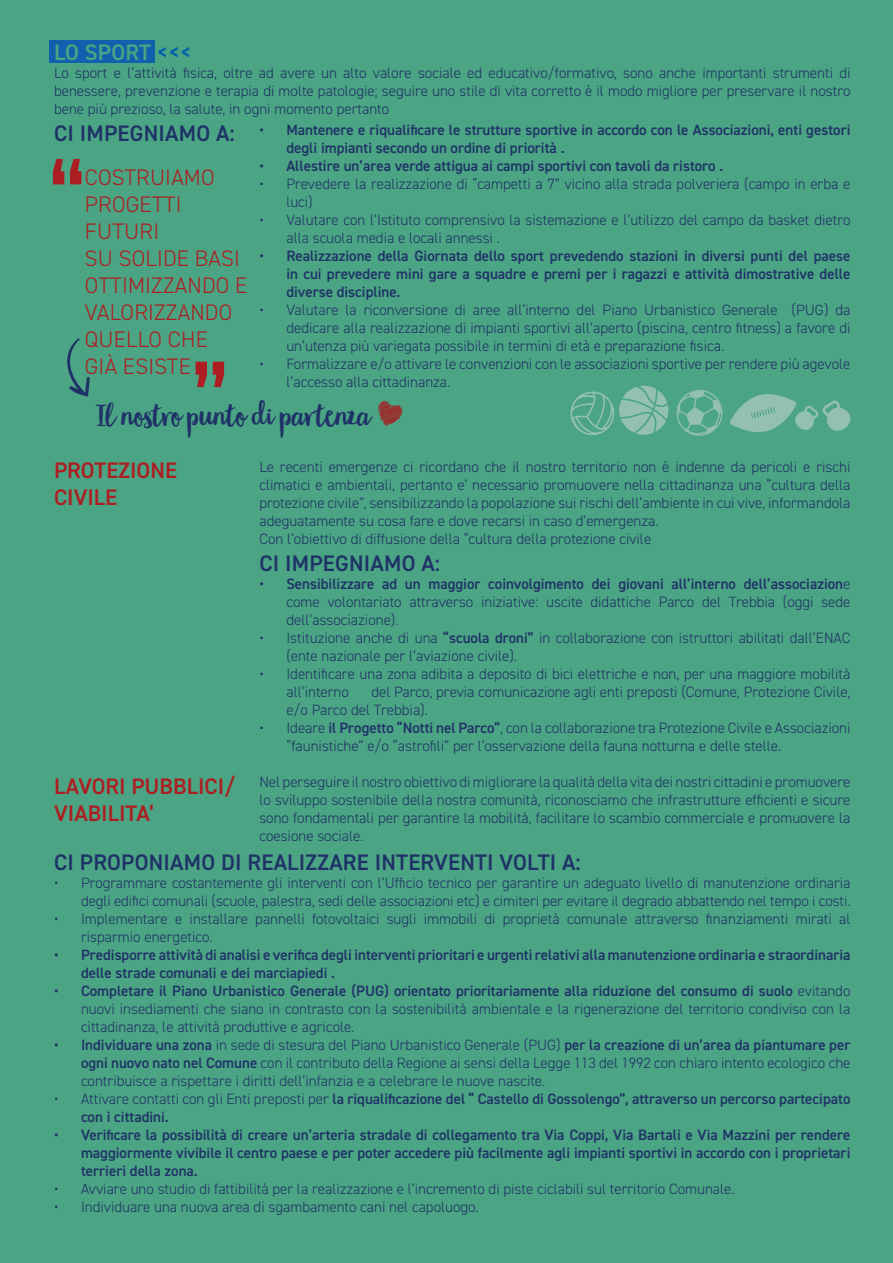
<style>
.page{position:relative;width:893px;height:1263px;background:#4ba483}
.page>*{position:absolute;margin:0;border:0;box-sizing:border-box;transform-origin:0 0}
.t1{font:33px "Garden Grown";color:#1f3267}
.t2{font:300 22.5px/27px "DIN2014";letter-spacing:.01em;color:#ad1e22}
.t3{font:600 22.5px "DIN2014";letter-spacing:.01em;color:#1f3267}
.t4{font:600 22.5px "DIN2014";color:#ad1e22}
.t5{font:600 22.5px "DIN2014";letter-spacing:.01em;color:#4ba483}
.t6{font:300 15px/18px "DIN2014";color:#1f3267}
.t7{font:600 15px/18px "DIN2014";color:#1f3267}
.s1{color:#0160ae}
.s2{font-weight:600}
.s3{font-weight:300}
</style>
<div class="page">
<div style="left:49px;top:40px;width:106px;height:23px;background:#1160ad"></div>
<svg style="left:67px;top:338px;width:23px;height:59px"></svg>
<svg style="left:378px;top:401px;width:25px;height:25px"></svg>
<svg style="left:53px;top:159px;width:28px;height:25px"></svg>
<svg style="left:196px;top:362px;width:28px;height:25px"></svg>
<svg style="left:676px;top:390px;width:175px;height:46px"></svg>
<svg style="left:570px;top:386px;width:98px;height:49px"></svg>
<p class="t5" style="left:54px;top:37px;width:139px">LO SPORT <span class="s1">&lt;&lt;&lt;</span></p>
<p class="t6" style="left:54px;top:64px;width:798px;text-align:justify">Lo sport e l’attività fisica, oltre ad avere un alto valore sociale ed educativo/formativo, sono anche importanti strumenti di benessere, prevenzione e terapia di molte patologie; seguire uno stile di vita corretto è il modo migliore per preservare il nostro bene più prezioso, la salute, in ogni momento pertanto</p>
<p class="t3" style="left:54px;top:118px;width:182px">CI IMPEGNIAMO A:</p>
<p class="t7" style="left:286px;top:120px;width:566px;text-indent:-27px">• Mantenere e riqualificare le strutture sportive in accordo con le Associazioni, enti gestori degli impianti secondo un ordine di priorità .</p>
<p class="t7" style="left:259px;top:156px;width:465px">• Allestire un’area verde attigua ai campi sportivi con tavoli da ristoro .</p>
<p class="t6" style="left:286px;top:175px;width:565px;text-indent:-27px">• Prevedere la realizzazione di “campetti a 7” vicino alla strada polveriera (campo in erba e luci)</p>
<p class="t6" style="left:286px;top:211px;width:566px;text-indent:-27px">• Valutare con l’Istituto comprensivo la sistemazione e l’utilizzo del campo da basket dietro alla scuola media e locali annessi .</p>
<p class="t7" style="left:286px;top:246px;width:566px;text-align:justify;text-indent:-27px">• Realizzazione della Giornata dello sport prevedendo stazioni in diversi punti del paese in cui prevedere mini gare a squadre e premi per i ragazzi e attività dimostrative delle diverse discipline.</p>
<p class="t6" style="left:286px;top:301px;width:566px;text-align:justify;text-indent:-27px">• Valutare la riconversione di aree all’interno del Piano Urbanistico Generale (PUG) da dedicare alla realizzazione di impianti sportivi all’aperto (piscina, centro fitness) a favore di un’utenza più variegata possibile in termini di età e preparazione fisica.</p>
<p class="t6" style="left:286px;top:355px;width:566px;text-indent:-27px">• Formalizzare e/o attivare le convenzioni con le associazioni sportive per rendere più agevole l’accesso alla cittadinanza.</p>
<p class="t2" style="left:85px;top:163px;width:131px">COSTRUIAMO</p>
<p class="t2" style="left:85px;top:190px;width:98px">PROGETTI<br>FUTURI</p>
<p class="t2" style="left:85px;top:244px;width:157px">SU SOLIDE BASI</p>
<p class="t2" style="left:85px;top:271px;width:164px">OTTIMIZZANDO E</p>
<p class="t2" style="left:85px;top:298px;width:149px">VALORIZZANDO</p>
<p class="t2" style="left:85px;top:325px;width:125px">QUELLO CHE</p>
<p class="t2" style="left:85px;top:352px;width:108px">GIÀ ESISTE</p>
<p class="t1" style="left:96px;top:395px;width:276px">Il nostro punto di partenza</p>
<p class="t4" style="left:54px;top:455px;width:125px">PROTEZIONE</p>
<p class="t4" style="left:54px;top:482px;width:65px">CIVILE</p>
<p class="t4" style="left:54px;top:771px;width:182px">LAVORI PUBBLICI/</p>
<p class="t4" style="left:54px;top:798px;width:102px">VIABILITA’</p>
<p class="t6" style="left:259px;top:458px;width:593px;text-align:justify">Le recenti emergenze ci ricordano che il nostro territorio non è indenne da pericoli e rischi climatici e ambientali, pertanto e’ necessario promuovere nella cittadinanza una “cultura della protezione civile”, sensibilizzando la popolazione sui rischi dell’ambiente in cui vive, informandola adeguatamente su cosa fare e dove recarsi in caso d’emergenza.</p>
<p class="t6" style="left:259px;top:530px;width:393px">Con l’obiettivo di diffusione della “cultura della protezione civile</p>
<p class="t3" style="left:259px;top:548px;width:182px">CI IMPEGNIAMO A:</p>
<p class="t6" style="left:286px;top:575px;width:566px;text-align:justify;text-indent:-27px"><span class="s2">• Sensibilizzare ad un maggior coinvolgimento dei giovani all’interno dell’associazion</span>e come volontariato attraverso iniziative: uscite didattiche Parco del Trebbia (oggi sede dell’associazione).</p>
<p class="t6" style="left:286px;top:629px;width:566px;text-indent:-27px">• Istituzione anche di una <span class="s2">“scuola droni”</span> in collaborazione con istruttori abilitati dall’ENAC (ente nazionale per l’aviazione civile).</p>
<p class="t6" style="left:286px;top:665px;width:565px;text-indent:-27px">• Identificare una zona adibita a deposito di bici elettriche e non, per una maggiore mobilità all’interno</p>
<p class="t6" style="left:286px;top:683px;width:566px;text-indent:85px">del Parco, previa comunicazione agli enti preposti (Comune, Protezione Civile, e/o Parco del Trebbia).</p>
<p class="t6" style="left:286px;top:719px;width:566px;text-indent:-27px">• Ideare <span class="s2">il Progetto “Notti nel Parco”</span>, con la collaborazione tra Protezione Civile e Associazioni “faunistiche” e/o “astrofili” per l’osservazione della fauna notturna e delle stelle.</p>
<p class="t6" style="left:259px;top:773px;width:593px;text-align:justify">Nel perseguire il nostro obiettivo di migliorare la qualità della vita dei nostri cittadini e promuovere lo sviluppo sostenibile della nostra comunità, riconosciamo che infrastrutture efficienti e sicure sono fondamentali per garantire la mobilità, facilitare lo scambio commerciale e promuovere la coesione sociale.</p>
<p class="t3" style="left:54px;top:848px;width:528px">CI PROPONIAMO DI REALIZZARE INTERVENTI VOLTI A:</p>
<p class="t6" style="left:54px;top:874px;width:798px;text-align:right">• Programmare costantemente gli interventi con l’Ufficio tecnico per garantire un adeguato livello di manutenzione ordinaria degli edifici comunali (scuole, palestra, sedi delle associazioni etc) e cimiteri per evitare il degrado abbattendo nel tempo i costi.</p>
<p class="t6" style="left:81px;top:910px;width:771px;text-indent:-27px">• Implementare e installare pannelli fotovoltaici sugli immobili di proprietà comunale attraverso finanziamenti mirati al risparmio energetico.</p>
<p class="t7" style="left:81px;top:946px;width:771px;text-indent:-27px">• Predisporre attività di analisi e verifica degli interventi prioritari e urgenti relativi alla manutenzione ordinaria e straordinaria delle strade comunali e dei marciapiedi .</p>
<p class="t6" style="left:81px;top:982px;width:771px;text-align:justify;text-indent:-27px"><span class="s2">• Completare il Piano Urbanistico Generale (PUG) orientato prioritariamente alla riduzione del consumo di suolo</span> evitando nuovi insediamenti che siano in contrasto con la sostenibilità ambientale e la rigenerazione del territorio condiviso con la cittadinanza, le attività produttive e agricole.</p>
<p class="t6" style="left:81px;top:1036px;width:771px;text-align:justify;text-indent:-27px"><span class="s2">• Individuare una zona</span> in sede di stesura del Piano Urbanistico Generale (PUG) <span class="s2">per la creazione di un’area da piantumare per ogni nuovo nato nel Comune</span> con il contributo della Regione ai sensi della Legge 113 del 1992 con chiaro intento ecologico che contribuisce a rispettare i diritti dell’infanzia e a celebrare le nuove nascite.</p>
<p class="t7" style="left:81px;top:1090px;width:771px;text-indent:-27px"><span class="s3">• Attivare contatti con gli Enti preposti per</span> la riqualificazione del “ Castello di Gossolengo”, attraverso un percorso partecipato con i cittadini.</p>
<p class="t7" style="left:81px;top:1126px;width:771px;text-align:justify;text-indent:-27px">• Verificare la possibilità di creare un’arteria stradale di collegamento tra Via Coppi, Via Bartali e Via Mazzini per rendere maggiormente vivibile il centro paese e per poter accedere più facilmente agli impianti sportivi in accordo con i proprietari terrieri della zona.</p>
<p class="t6" style="left:54px;top:1180px;width:682px">• Avviare uno studio di fattibilità per la realizzazione e l’incremento di piste ciclabili sul territorio Comunale.</p>
<p class="t6" style="left:54px;top:1198px;width:426px">• Individuare una nuova area di sgambamento cani nel capoluogo.</p>
</div>
